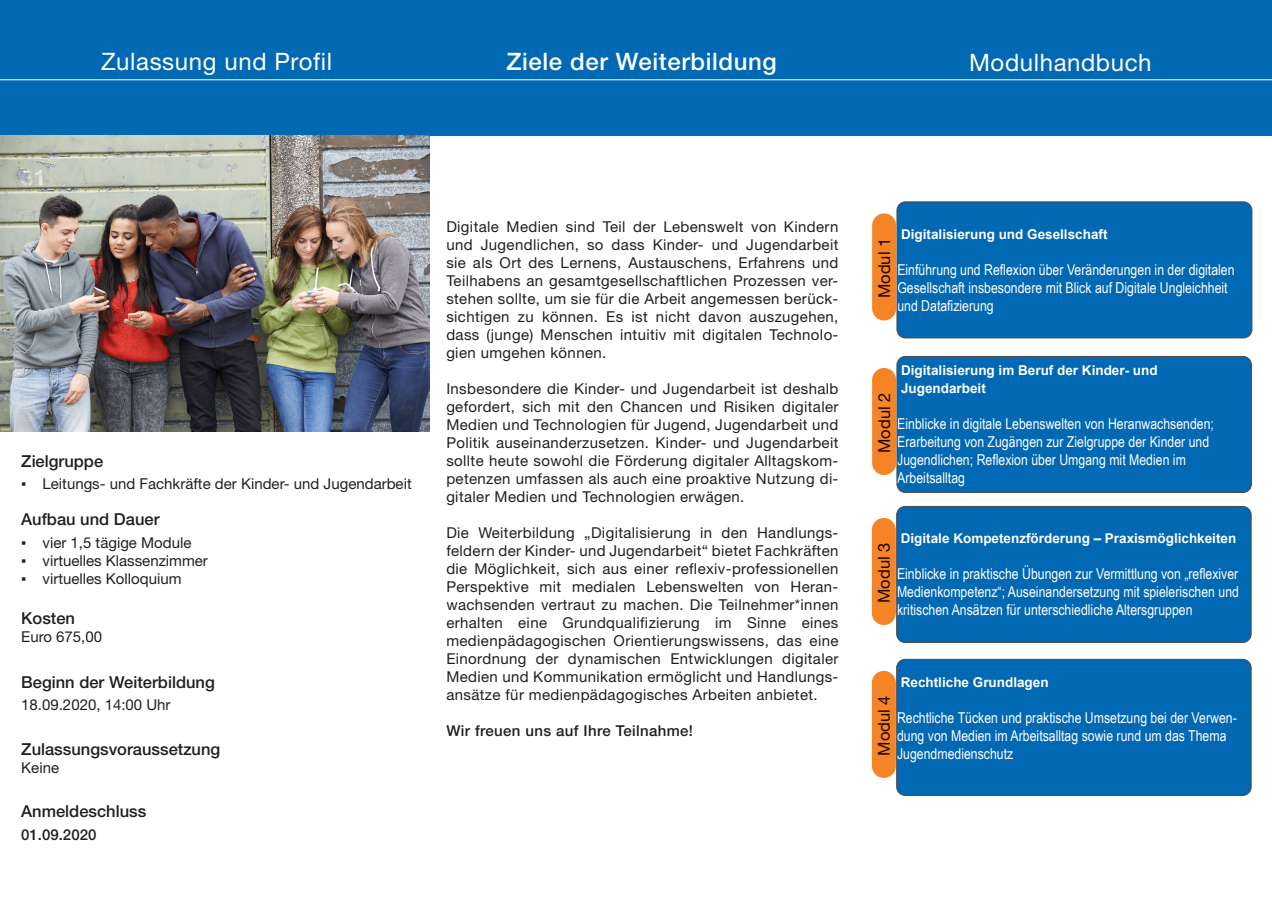
<style>
.page{position:relative;width:1272px;height:902px;background:#fff}
.page>*{position:absolute;margin:0;border:0;box-sizing:border-box;transform-origin:0 0}
.t1{font:24px "Helvetica Neue LT Std";letter-spacing:.025em;color:#fff}
.t2{font:500 24px "Helvetica Neue LT Std";letter-spacing:.025em;color:#fff}
.t3{font:500 16.5px "Helvetica Neue LT Std";color:#231f20}
.t4{font:16.5px "Helvetica Neue LT Std";color:#180100}
.t5{font:15px/18px "Helvetica Neue LT Std";letter-spacing:.025em;color:#231f20;text-align:justify}
.t6{font:15px/18px "Arial Narrow";color:#fff}
.t7{font:15px "Helvetica Neue LT Std";color:#231f20}
.t8{font:500 15px "Helvetica Neue LT Std";letter-spacing:.025em;color:#231f20}
.t9{font:700 13.5px/18px "Arial";color:#fff}
.s1{font-family:"Arial Narrow"}
</style>
<div class="page">
<div style="left:0;top:0;width:1271px;height:135px;background:#0168b3"></div>
<div style="left:896px;top:356px;width:355px;height:136px;background:#0168b3;border-radius:9px"></div>
<div style="left:896px;top:356px;width:355px;height:137px;border:1px solid #524a47;border-radius:9px"></div>
<div style="left:872px;top:368px;width:24px;height:107px;background:#f58427;border-radius:12px"></div>
<div style="left:897px;top:202px;width:354px;height:136px;background:#0168b3;border-radius:9px"></div>
<div style="left:896px;top:201px;width:356px;height:137px;border:1px solid #524a47;border-radius:9px"></div>
<div style="left:872px;top:213px;width:24px;height:107px;background:#f58427;border-radius:12px"></div>
<div style="left:896px;top:506px;width:355px;height:136px;background:#0168b3;border-radius:9px"></div>
<div style="left:896px;top:506px;width:355px;height:136px;border:1px solid #524a47;border-radius:9px"></div>
<div style="left:871px;top:518px;width:24px;height:107px;background:#f58427;border-radius:12px"></div>
<div style="left:896px;top:659px;width:355px;height:136px;background:#0168b3;border-radius:9px"></div>
<div style="left:896px;top:659px;width:355px;height:136px;border:1px solid #524a47;border-radius:9px"></div>
<div style="left:871px;top:670px;width:24px;height:107px;background:#f58427;border-radius:12px"></div>
<img style="left:0;top:135px;width:429px;height:296px">
<hr style="left:0;top:79px;width:1271px;height:1px;background:#fff">
<p class="t1" style="left:101px;top:47px;width:233px">Zulassung und Profil</p>
<p class="t2" style="left:506px;top:47px;width:272px">Ziele der Weiterbildung</p>
<p class="t1" style="left:969px;top:48px;width:184px">Modulhandbuch</p>
<p class="t3" style="left:21px;top:451px;width:83px">Zielgruppe</p>
<p class="t7" style="left:21px;top:475px;width:392px"><span class="s1">▪</span> Leitungs- und Fachkräfte der Kinder- und Jugendarbeit</p>
<p class="t3" style="left:21px;top:509px;width:140px">Aufbau und Dauer</p>
<p class="t7" style="left:21px;top:533px;width:172px"><span class="s1">▪</span> vier 1,5 tägige Module</p>
<p class="t7" style="left:21px;top:551px;width:188px"><span class="s1">▪</span> virtuelles Klassenzimmer</p>
<p class="t7" style="left:21px;top:569px;width:162px"><span class="s1">▪</span> virtuelles Kolloquium</p>
<p class="t3" style="left:21px;top:608px;width:55px">Kosten</p>
<p class="t7" style="left:21px;top:627px;width:82px">Euro 675,00</p>
<p class="t3" style="left:21px;top:672px;width:195px">Beginn der Weiterbildung</p>
<p class="t7" style="left:21px;top:696px;width:151px">18.09.2020, 14:00 Uhr</p>
<p class="t3" style="left:21px;top:739px;width:201px">Zulassungsvoraussetzung</p>
<p class="t5" style="left:21px;top:758px;width:39px">Keine</p>
<p class="t3" style="left:21px;top:801px;width:127px">Anmeldeschluss</p>
<p class="t8" style="left:21px;top:825px;width:77px">01.09.2020</p>
<p class="t5" style="left:446px;top:217px;width:393px">Digitale Medien sind Teil der Lebenswelt von Kindern und Jugendlichen, so dass Kinder- und Jugendarbeit sie als Ort des Lernens, Austauschens, Erfahrens und Teilhabens an gesamtgesellschaftlichen Prozessen ver&shy;stehen sollte, um sie für die Arbeit angemessen berück&shy;sichtigen zu können. Es ist nicht davon auszugehen, dass (junge) Menschen intuitiv mit digitalen Technolo&shy;gien umgehen können.</p>
<p class="t5" style="left:446px;top:379px;width:393px">Insbesondere die Kinder- und Jugendarbeit ist deshalb gefordert, sich mit den Chancen und Risiken digitaler Medien und Technologien für Jugend, Jugendarbeit und Politik auseinanderzusetzen. Kinder- und Jugendarbeit sollte heute sowohl die Förderung digitaler Alltagskom&shy;petenzen umfassen als auch eine proaktive Nutzung di&shy;gitaler Medien und Technologien erwägen.</p>
<p class="t5" style="left:446px;top:523px;width:393px">Die Weiterbildung „Digitalisierung in den Handlungs&shy;feldern der Kinder- und Jugendarbeit“ bietet Fachkräften die Möglichkeit, sich aus einer reflexiv-professionellen Perspektive mit medialen Lebenswelten von Heran&shy;wachsenden vertraut zu machen. Die Teilnehmer*innen erhalten eine Grundqualifizierung im Sinne eines medienpädagogischen Orientierungswissens, das eine Einordnung der dynamischen Entwicklungen digitaler Medien und Kommunikation ermöglicht und Handlungs&shy;ansätze für medienpädagogisches Arbeiten anbietet.</p>
<p class="t8" style="left:446px;top:721px;width:248px">Wir freuen uns auf Ihre Teilnahme!</p>
<p class="t9" style="left:901px;top:225px;width:208px">Digitalisierung und Gesellschaft</p>
<p class="t6" style="left:897px;top:260px;width:339px">Einführung und Reflexion über Veränderungen in der digitalen<br>Gesellschaft insbesondere mit Blick auf Digitale Ungleichheit und Datafizierung</p>
<p class="t4" style="left:874px;top:298px;width:62px;rotate:-90deg">Modul 1</p>
<p class="t9" style="left:901px;top:362px;width:258px">Digitalisierung im Beruf der Kinder- und<br>Jugendarbeit</p>
<p class="t6" style="left:897px;top:414px;width:318px">Einblicke in digitale Lebenswelten von Heranwachsenden; Erarbeitung von Zugängen zur Zielgruppe der Kinder und Jugendlichen; Reflexion über Umgang mit Medien im Arbeitsalltag</p>
<p class="t4" style="left:874px;top:453px;width:62px;rotate:-90deg">Modul 2</p>
<p class="t9" style="left:900px;top:529px;width:337px">Digitale Kompetenzförderung – Praxismöglichkeiten</p>
<p class="t6" style="left:897px;top:564px;width:343px;text-align:justify">Einblicke in praktische Übungen zur Vermittlung von „reflexiver Medienkompetenz“; Auseinandersetzung mit spielerischen und kritischen Ansätzen für unterschiedliche Altersgruppen</p>
<p class="t4" style="left:874px;top:602px;width:62px;rotate:-90deg">Modul 3</p>
<p class="t9" style="left:900px;top:673px;width:149px">Rechtliche Grundlagen</p>
<p class="t6" style="left:897px;top:708px;width:341px">Rechtliche Tücken und praktische Umsetzung bei der Verwen&shy;dung von Medien im Arbeitsalltag sowie rund um das Thema</p>
<p class="t4" style="left:874px;top:755px;width:62px;rotate:-90deg">Modul 4</p>
<p class="t6" style="left:897px;top:744px;width:118px">Jugendmedienschutz</p>
</div>
